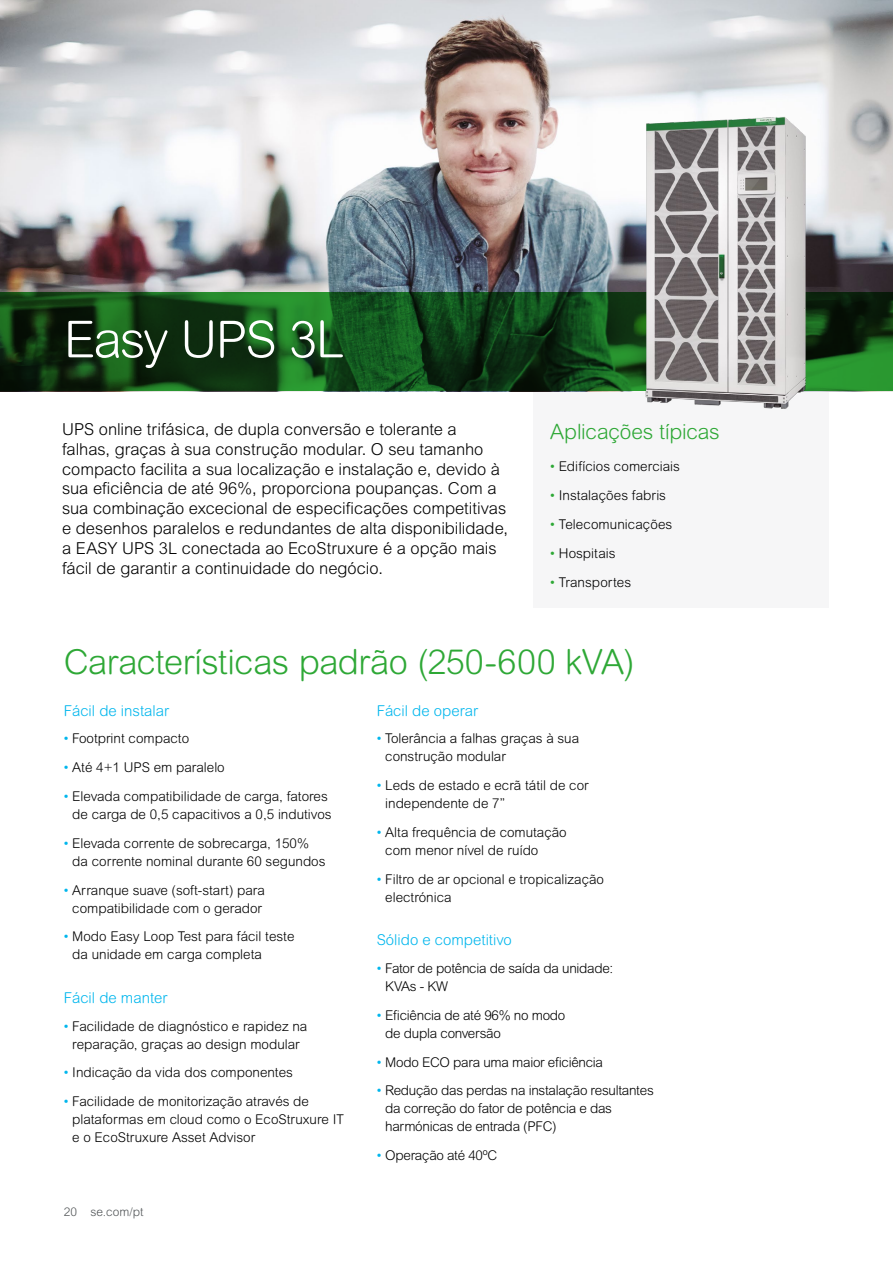
<style>
.page{position:relative;width:893px;height:1263px;background:#fff}
.page>*{position:absolute;margin:0;border:0;box-sizing:border-box;transform-origin:0 0}
.t1{font:300 51px "Arial Rounded MT Pro";letter-spacing:-.03em;color:#fff}
.t2{font:300 34.5px "Arial Rounded MT Pro";letter-spacing:-.015em;color:#2ea836}
.t3{font:300 21px "Arial Rounded MT Std";letter-spacing:-.01em;color:#2ea836}
.t4{font:300 16.5px/19.8px "Arial MT Std";letter-spacing:-.005em;color:#000}
.t5{font:300 15px "Arial Rounded MT Std";color:#00b6ed}
.t6{font:300 13.5px/18px "Arial Rounded MT Std";color:#000}
.t7{font:300 13.5px/18px "Arial Rounded MT Std";letter-spacing:-.02em;color:#000}
.t8{font:300 12px "Arial Rounded MT Pro";color:#505456}
.s1{color:#2ea836}
.s2{color:#00b6ed}
</style>
<div class="page">
<div style="left:533px;top:390px;width:296px;height:218px;background:#f6f6f7"></div>
<img style="left:0;top:0;width:893px;height:293px">
<svg style="left:0;top:293px;width:893px;height:98px;background:#124517"></svg>
<img style="left:603px;top:105px;width:246px;height:304px">
<h1 class="t1" style="left:64px;top:310px;width:282px">Easy UPS 3L</h1>
<p class="t4" style="left:62px;top:419px;width:448px">UPS online trifásica, de dupla conversão e tolerante a falhas, graças à sua construção modular. O seu tamanho compacto facilita a sua localização e instalação e, devido à sua eficiência de até 96%, proporciona poupanças. Com a sua combinação excecional de especificações competitivas e desenhos paralelos e redundantes de alta disponibilidade, a EASY UPS 3L conectada ao EcoStruxure é a opção mais fácil de garantir a continuidade do negócio.</p>
<h3 class="t3" style="left:550px;top:419px;width:171px">Aplicações típicas</h3>
<p class="t6" style="left:550px;top:457px;width:131px"><span class="s1">•</span> Edifícios comerciais</p>
<p class="t6" style="left:550px;top:486px;width:117px"><span class="s1">•</span> Instalações fabris</p>
<p class="t6" style="left:550px;top:515px;width:124px"><span class="s1">•</span> Telecomunicações</p>
<p class="t6" style="left:550px;top:544px;width:67px"><span class="s1">•</span> Hospitais</p>
<p class="t6" style="left:550px;top:573px;width:82px"><span class="s1">•</span> Transportes</p>
<h2 class="t2" style="left:64px;top:641px;width:573px">Características padrão (250-600 kVA)</h2>
<p class="t5" style="left:64px;top:702px;width:107px">Fácil de instalar</p>
<p class="t6" style="left:64px;top:730px;width:127px"><span class="s2">•</span> Footprint compacto</p>
<p class="t6" style="left:64px;top:758px;width:162px"><span class="s2">•</span> Até 4+1 UPS em paralelo</p>
<p class="t6" style="left:64px;top:787px;width:269px;text-align:right"><span class="s2">•</span> Elevada compatibilidade de carga, fatores de carga de 0,5 capacitivos a 0,5 indutivos</p>
<p class="t6" style="left:72px;top:834px;width:255px;text-indent:-9px"><span class="s2">•</span> Elevada corrente de sobrecarga, 150% da corrente nominal durante 60 segundos</p>
<p class="t6" style="left:64px;top:881px;width:203px;text-align:center"><span class="s2">•</span> Arranque suave (soft-start) para compatibilidade com o gerador</p>
<p class="t6" style="left:72px;top:928px;width:224px;text-indent:-9px"><span class="s2">•</span> Modo Easy Loop Test para fácil teste da unidade em carga completa</p>
<p class="t5" style="left:64px;top:989px;width:105px">Fácil de manter</p>
<p class="t6" style="left:64px;top:1017px;width:245px;text-align:center"><span class="s2">•</span> Facilidade de diagnóstico e rapidez na reparação, graças ao design modular</p>
<p class="t6" style="left:64px;top:1063px;width:231px"><span class="s2">•</span> Indicação da vida dos componentes</p>
<p class="t6" style="left:72px;top:1092px;width:273px;text-indent:-9px"><span class="s2">•</span> Facilidade de monitorização através de plataformas em cloud como o EcoStruxure IT e o EcoStruxure Asset Advisor</p>
<p class="t8" style="left:64px;top:1205px;width:81px">20 se.com/pt</p>
<p class="t5" style="left:377px;top:702px;width:103px">Fácil de operar</p>
<p class="t6" style="left:385px;top:730px;width:195px;text-indent:-9px"><span class="s2">•</span> Tolerância a falhas graças à sua construção modular</p>
<p class="t6" style="left:385px;top:776px;width:205px;text-indent:-9px"><span class="s2">•</span> Leds de estado e ecrã tátil de cor independente de 7”</p>
<p class="t6" style="left:385px;top:823px;width:183px;text-indent:-9px"><span class="s2">•</span> Alta frequência de comutação com menor nível de ruído</p>
<p class="t6" style="left:385px;top:870px;width:220px;text-indent:-9px"><span class="s2">•</span> Filtro de ar opcional e tropicalização electrónica</p>
<p class="t5" style="left:377px;top:931px;width:137px">Sólido e competitivo</p>
<p class="t7" style="left:385px;top:959px;width:230px;text-indent:-9px"><span class="s2">•</span> Fator de potência de saída da unidade:<br>KVAs - KW</p>
<p class="t7" style="left:385px;top:1006px;width:182px;text-indent:-9px"><span class="s2">•</span> Eficiência de até 96% no modo de dupla conversão</p>
<p class="t7" style="left:377px;top:1053px;width:228px"><span class="s2">•</span> Modo ECO para uma maior eficiência</p>
<p class="t7" style="left:385px;top:1081px;width:270px;text-indent:-9px"><span class="s2">•</span> Redução das perdas na instalação resultantes da correção do fator de potência e das harmónicas de entrada (PFC)</p>
<p class="t7" style="left:377px;top:1146px;width:122px"><span class="s2">•</span> Operação até 40ºC</p>
</div>
